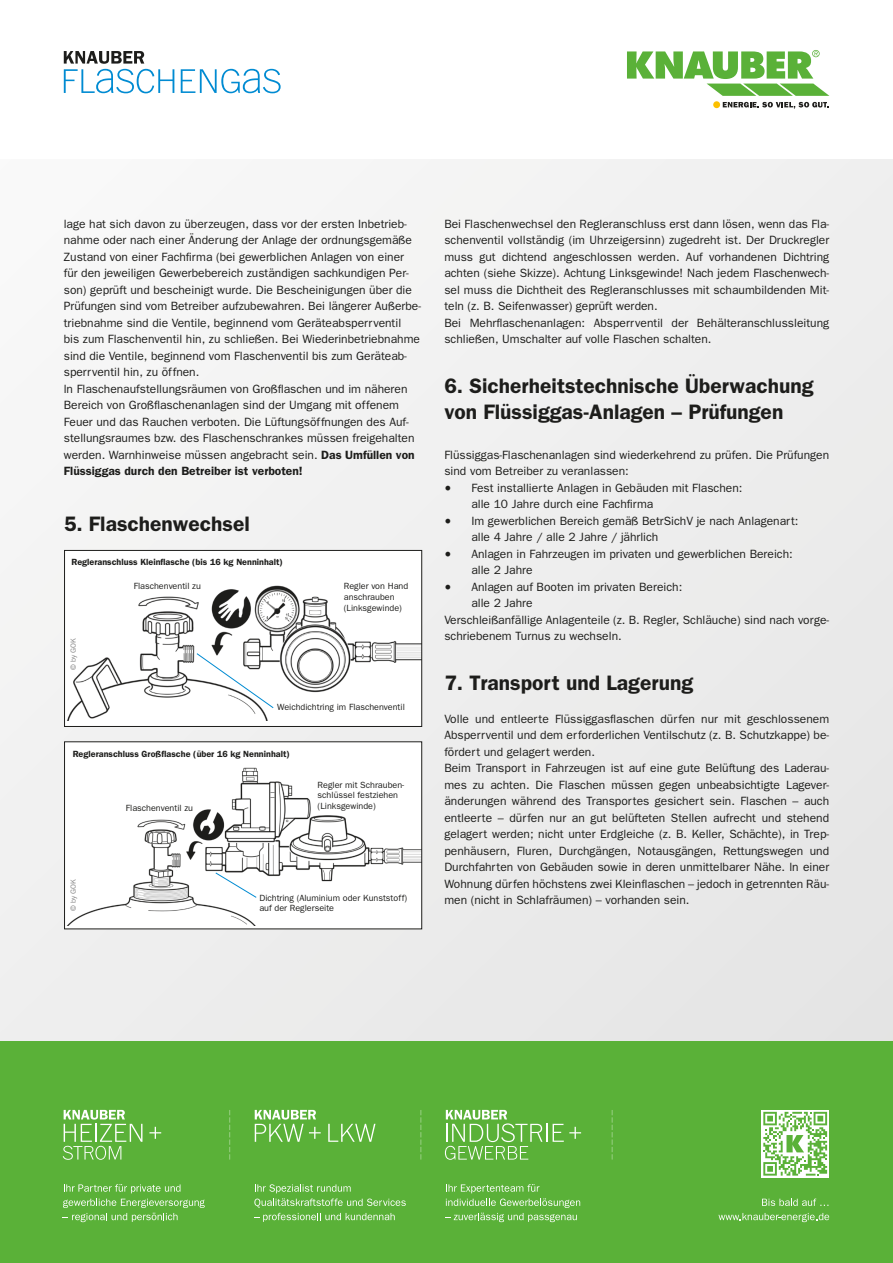
<style>
.page{position:relative;width:893px;height:1263px;background:#fff}
.page>*{position:absolute;margin:0;border:0;box-sizing:border-box;transform-origin:0 0}
.t1{font:600 21px/25.2px "Franklin Gothic";color:#1d1d1b}
.t2{font:12px/16.5px "Franklin Gothic";color:#1d1d1b}
.t3{font:9px/10.8px "Franklin Gothic";color:#1d1d1b}
.t4{font:600 9px "Franklin Gothic";color:#1d1d1b}
.t5{font:7.5px "Franklin Gothic";color:#878787}
.s1{font-weight:600}
.s2{font-family:"Minion Pro";font-size:18px}
</style>
<div class="page">
<div style="left:0;top:159px;width:893px;height:893px;background:#eee"></div>
<div style="left:0;top:1042px;width:893px;height:221px;background:#5ab138"></div>
<svg style="left:627px;top:50px;width:202px;height:46px"></svg>
<svg style="left:723px;top:102px;width:106px;height:7px"></svg>
<div style="left:713px;top:101px;width:7px;height:7px;background:#fcc000;border-radius:50%"></div>
<svg style="left:255px;top:1110px;width:66px;height:32px"></svg>
<svg style="left:328px;top:1124px;width:47px;height:18px"></svg>
<svg style="left:445px;top:1110px;width:136px;height:50px"></svg>
<svg style="left:230px;top:1110px;width:1px;height:49px"></svg>
<svg style="left:421px;top:1110px;width:1px;height:49px"></svg>
<svg style="left:612px;top:1110px;width:1px;height:49px"></svg>
<svg style="left:64px;top:1184px;width:116px;height:9px"></svg>
<svg style="left:63px;top:1199px;width:142px;height:23px"></svg>
<svg style="left:254px;top:1184px;width:152px;height:23px"></svg>
<svg style="left:254px;top:1213px;width:141px;height:9px"></svg>
<svg style="left:762px;top:1198px;width:66px;height:8px"></svg>
<svg style="left:718px;top:1213px;width:111px;height:9px"></svg>
<svg style="left:445px;top:1184px;width:135px;height:38px"></svg>
<svg style="left:761px;top:1110px;width:68px;height:67px"></svg>
<svg style="left:763px;top:1112px;width:64px;height:63px"></svg>
<svg style="left:149px;top:1127px;width:12px;height:12px"></svg>
<svg style="left:63px;top:1110px;width:79px;height:50px"></svg>
<svg style="left:64px;top:51px;width:110px;height:42px"></svg>
<svg style="left:181px;top:69px;width:100px;height:24px"></svg>
<div style="left:65px;top:742px;width:357px;height:187px;background:#fff"></div>
<img style="left:67px;top:767px;width:353px;height:158px">
<div style="left:64px;top:741px;width:358px;height:188px;border:1px solid #1d1d1b"></div>
<svg style="left:215px;top:872px;width:42px;height:26px"></svg>
<div style="left:65px;top:550px;width:357px;height:176px;background:#fff"></div>
<img style="left:67px;top:585px;width:353px;height:135px">
<div style="left:64px;top:550px;width:358px;height:177px;border:1px solid #1d1d1b"></div>
<svg style="left:196px;top:653px;width:78px;height:56px"></svg>
<p class="t2" style="left:64px;top:215px;width:359px">lage hat sich davon zu überzeugen, dass vor der ersten Inbetrieb&shy;nahme oder nach einer Änderung der Anlage der ordnungsgemäße Zustand von einer Fachfirma (bei gewerblichen Anlagen von einer<br>für den jeweiligen Gewerbebereich zuständigen sachkundigen Per&shy;son) geprüft und bescheinigt wurde. Die Bescheinigungen über die Prüfungen sind vom Betreiber aufzubewahren. Bei längerer Außerbe&shy;triebnahme sind die Ventile, beginnend vom Geräteabsperrventil<br>bis zum Flaschenventil hin, zu schließen. Bei Wiederinbetriebnahme sind die Ventile, beginnend vom Flaschenventil bis zum Geräteab&shy;sperrventil hin, zu öffnen.<br>ln Flaschenaufstellungsräumen von Großflaschen und im näheren Bereich von Großflaschenanlagen sind der Umgang mit offenem Feuer und das Rauchen verboten. Die Lüftungsöffnungen des Auf&shy;stellungsraumes bzw. des Flaschenschrankes müssen freigehalten werden. Warnhinweise müssen angebracht sein. <span class="s1">Das Umfüllen von Flüssiggas durch den Betreiber ist verboten!</span></p>
<p class="t1" style="left:64px;top:511px;width:188px">5. Flaschenwechsel</p>
<p class="t4" style="left:71px;top:556px;width:213px">Regleranschluss Kleinflasche (bis 16 kg Nenninhalt)</p>
<p class="t3" style="left:134px;top:580px;width:69px">Flaschenventil zu</p>
<p class="t3" style="left:344px;top:581px;width:66px">Regler von Hand anschrauben (Linksgewinde)</p>
<p class="t5" style="left:69px;top:670px;width:34px;rotate:-90deg">© by GOK</p>
<p class="t3" style="left:277px;top:702px;width:129px">Weichdichtring im Flaschenventil</p>
<p class="t4" style="left:73px;top:749px;width:219px">Regleranschluss Großflasche (über 16 kg Nenninhalt)</p>
<p class="t3" style="left:126px;top:802px;width:69px">Flaschenventil zu</p>
<p class="t3" style="left:318px;top:779px;width:88px">Regler mit Schrauben&shy;schlüssel festziehen (Linksgewinde)</p>
<p class="t5" style="left:69px;top:911px;width:34px;rotate:-90deg">© by GOK</p>
<p class="t3" style="left:259px;top:892px;width:149px">Dichtring (Aluminium oder Kunststoff)</p>
<p class="t3" style="left:259px;top:903px;width:76px">auf der Reglerseite</p>
<p class="t2" style="left:444px;top:215px;width:386px;text-align:justify">Bei Flaschenwechsel den Regleranschluss erst dann lösen, wenn das Fla&shy;schenventil vollständig (im Uhrzeigersinn) zugedreht ist. Der Druckregler muss gut dichtend angeschlossen werden. Auf vorhandenen Dichtring achten (siehe Skizze). Achtung Linksgewinde! Nach jedem Flaschenwech&shy;sel muss die Dichtheit des Regleranschlusses mit schaumbildenden Mit&shy;teln (z. B. Seifenwasser) geprüft werden.</p>
<p class="t2" style="left:444px;top:314px;width:386px">Bei Mehrflaschenanlagen: Absperrventil der Behälteranschlussleitung schließen, Umschalter auf volle Flaschen schalten.</p>
<p class="t1" style="left:444px;top:373px;width:371px">6. Sicherheitstechnische Überwachung von Flüssiggas-Anlagen – Prüfungen</p>
<p class="t2" style="left:444px;top:446px;width:386px">Flüssiggas-Flaschenanlagen sind wiederkehrend zu prüfen. Die Prüfungen sind vom Betreiber zu veranlassen:</p>
<p class="t2" style="left:471px;top:479px;width:273px;text-indent:-27px"><span class="s2">•</span> Fest installierte Anlagen in Gebäuden mit Flaschen: alle 10 Jahre durch eine Fachfirma</p>
<p class="t2" style="left:444px;top:512px;width:356px"><span class="s2">•</span> Im gewerblichen Bereich gemäß BetrSichV je nach Anlagenart:</p>
<p class="t2" style="left:471px;top:529px;width:189px">alle 4 Jahre / alle 2 Jahre / jährlich</p>
<p class="t2" style="left:444px;top:545px;width:350px"><span class="s2">•</span> Anlagen in Fahrzeugen im privaten und gewerblichen Bereich:</p>
<p class="t2" style="left:471px;top:562px;width:63px">alle 2 Jahre</p>
<p class="t2" style="left:444px;top:578px;width:239px"><span class="s2">•</span> Anlagen auf Booten im privaten Bereich:</p>
<p class="t2" style="left:471px;top:595px;width:63px">alle 2 Jahre</p>
<p class="t2" style="left:444px;top:611px;width:386px">Verschleißanfällige Anlagenteile (z. B. Regler, Schläuche) sind nach vorge&shy;schriebenem Turnus zu wechseln.</p>
<p class="t1" style="left:444px;top:669px;width:250px">7. Transport und Lagerung</p>
<p class="t2" style="left:444px;top:710px;width:386px;text-align:justify">Volle und entleerte Flüssiggasflaschen dürfen nur mit geschlossenem Absperrventil und dem erforderlichen Ventilschutz (z. B. Schutzkappe) be&shy;fördert und gelagert werden.</p>
<p class="t2" style="left:444px;top:760px;width:386px;text-align:justify">Beim Transport in Fahrzeugen ist auf eine gute Belüftung des Laderau&shy;mes zu achten. Die Flaschen müssen gegen unbeabsichtigte Lagever&shy;änderungen während des Transportes gesichert sein. Flaschen – auch entleerte – dürfen nur an gut belüfteten Stellen aufrecht und stehend gelagert werden; nicht unter Erdgleiche (z. B. Keller, Schächte), in Trep&shy;penhäusern, Fluren, Durchgängen, Notausgängen, Rettungswegen und Durchfahrten von Gebäuden sowie in deren unmittelbarer Nähe. ln einer Wohnung dürfen höchstens zwei Kleinflaschen – jedoch in getrennten Räu&shy;men (nicht in Schlafräumen) – vorhanden sein.</p>
</div>
